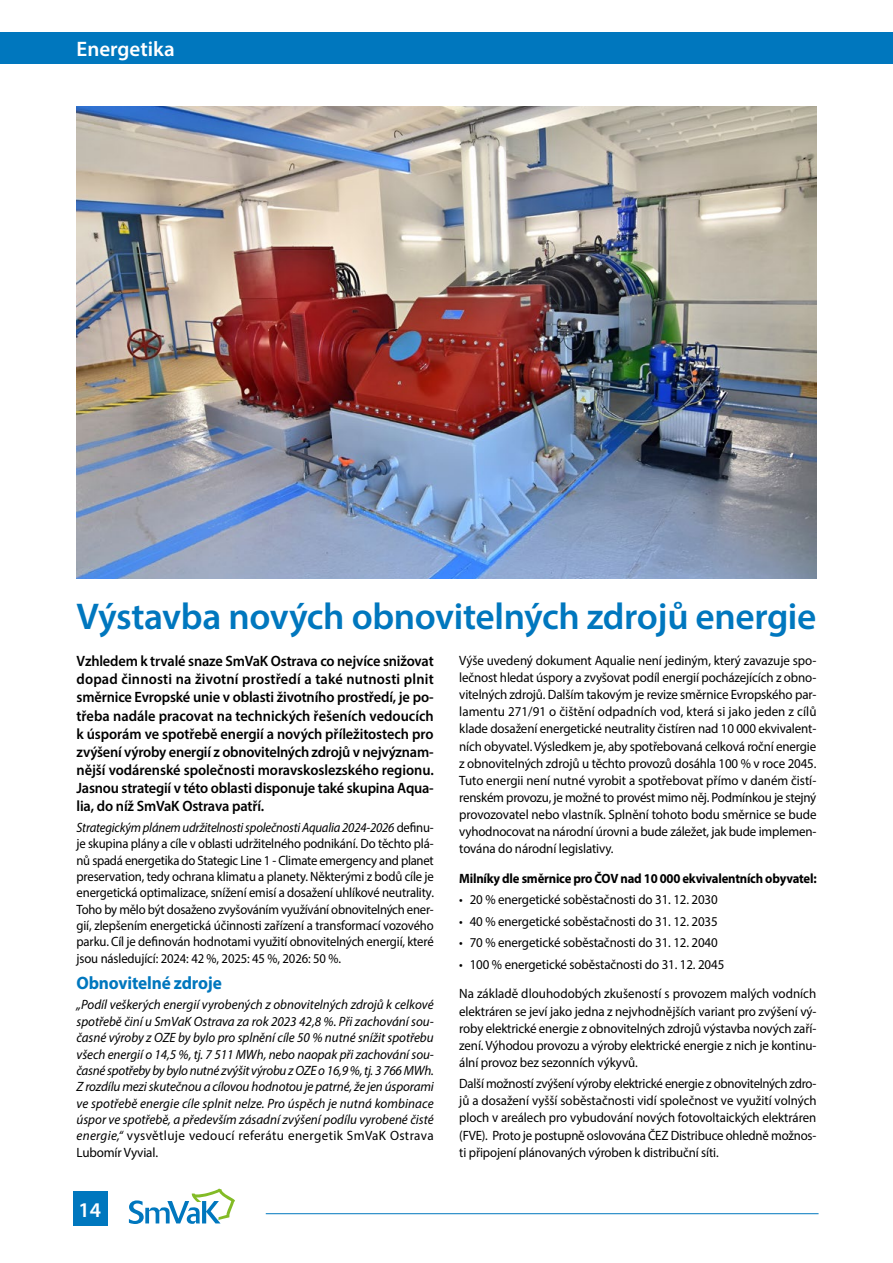
<style>
.page{position:relative;width:893px;height:1263px;background:#fff}
.page>*{position:absolute;margin:0;border:0;box-sizing:border-box;transform-origin:0 0}
.t1{font:600 37.35px "Myriad Pro";letter-spacing:-.01em;color:#0077be}
.t2{font:600 21px "Myriad Pro";color:#fff}
.t3{font:700 18px "Myriad Pro";letter-spacing:-.01em;color:#0077be;scale:.96 1}
.t4{font:600 15px/18.1px "Myriad Pro";letter-spacing:-.015em;color:#000;text-align:justify;scale:.96 1}
.t5{font:13.5px/17.1px "Myriad Pro";letter-spacing:-.01em;color:#000;text-align:justify;scale:.96 1}
.t6{font:13.5px/16.4px "Myriad Pro";letter-spacing:-.01em;color:#000;text-align:justify;scale:.94 1}
.t7{font:italic 13.5px/16.4px "Myriad Pro";color:#000;text-align:justify}
.t8{font:13.5px/17.1px "Myriad Pro";letter-spacing:-.01em;color:#000;text-align:justify;scale:.95 1}
.t9{font:700 13.5px "Myriad Pro";letter-spacing:-.015em;color:#000;scale:.94 1}
.s1{font-style:italic}
.s2{font-style:normal}
</style>
<div class="page">
<div style="left:73px;top:1191px;width:35px;height:35px;background:#0077be"></div>
<svg style="left:129px;top:1188px;width:106px;height:36px"></svg>
<div style="left:0;top:32px;width:893px;height:32px;background:#0077be"></div>
<hr style="left:266px;top:1213px;width:553px;height:1px;background:#0077be">
<img style="left:77px;top:106px;width:739px;height:472px">
<h2 class="t2" style="left:77px;top:35px;width:100px">Energetika</h2>
<h1 class="t1" style="left:77px;top:593px;width:741px">Výstavba nových obnovitelných zdrojů energie</h1>
<p class="t4" style="left:77px;top:652px;width:374px">Vzhledem k trvalé snaze SmVaK Ostrava co nejvíce snižovat dopad činnosti na životní prostředí a také nutnosti plnit směrnice Evropské unie v oblasti životního prostředí, je po&shy;třeba nadále pracovat na technických řešeních vedoucích k úsporám ve spotřebě energií a nových příležitostech pro zvýšení výroby energií z obnovitelných zdrojů v nejvýznam&shy;nější vodárenské společnosti moravskoslezského regionu.<br>Jasnou strategií v této oblasti disponuje také skupina Aqua&shy;lia, do níž SmVaK Ostrava patří.</p>
<p class="t6" style="left:77px;top:819px;width:382px"><span class="s1">Strategickým plánem udržitelnosti společnosti Aqualia 2024-2026</span> definu&shy;je skupina plány a cíle v oblasti udržitelného podnikání. Do těchto plá&shy;nů spadá energetika do Stategic Line 1 - Climate emergency and planet preservation, tedy ochrana klimatu a planety. Některými z bodů cíle je energetická optimalizace, snížení emisí a dosažení uhlíkové neutrality.<br>Toho by mělo být dosaženo zvyšováním využívání obnovitelných ener&shy;gií, zlepšením energetická účinnosti zařízení a transformací vozového parku. Cíl je definován hodnotami využití obnovitelných energií, které jsou následující: 2024: 42 %, 2025: 45 %, 2026: 50 %.</p>
<h3 class="t3" style="left:77px;top:971px;width:153px">Obnovitelné zdroje</h3>
<p class="t7" style="left:77px;top:996px;width:359px">„Podíl veškerých energií vyrobených z obnovitelných zdrojů k celkové spotřebě činí u SmVaK Ostrava za rok 2023 42,8 %. Při zachování sou&shy;časné výroby z OZE by bylo pro splnění cíle 50 % nutné snížit spotřebu všech energií o 14,5 %, tj. 7 511 MWh, nebo naopak při zachování sou&shy;časné spotřeby by bylo nutné zvýšit výrobu z OZE o 16,9 %, tj. 3 766 MWh.<br>Z rozdílu mezi skutečnou a cílovou hodnotou je patrné, že jen úsporami ve spotřebě energie cíle splnit nelze. Pro úspěch je nutná kombinace úspor ve spotřebě, a především zásadní zvýšení podílu vyrobené čisté energie,“ <span class="s2">vysvětluje vedoucí referátu energetik SmVaK Ostrava Lubomír Vyvial.</span></p>
<p class="t5" style="left:459px;top:652px;width:374px">Výše uvedený dokument Aqualie není jediným, který zavazuje spo&shy;lečnost hledat úspory a zvyšovat podíl energií pocházejících z obno&shy;vitelných zdrojů. Dalším takovým je revize směrnice Evropského par&shy;lamentu 271/91 o čištění odpadních vod, která si jako jeden z cílů klade dosažení energetické neutrality čistíren nad 10 000 ekvivalent&shy;ních obyvatel. Výsledkem je, aby spotřebovaná celková roční energie z obnovitelných zdrojů u těchto provozů dosáhla 100 % v roce 2045.<br>Tuto energii není nutné vyrobit a spotřebovat přímo v daném čistí&shy;renském provozu, je možné to provést mimo něj. Podmínkou je stejný provozovatel nebo vlastník. Splnění tohoto bodu směrnice se bude vyhodnocovat na národní úrovni a bude záležet, jak bude implemen&shy;tována do národní legislativy.</p>
<p class="t9" style="left:459px;top:870px;width:382px">Milníky dle směrnice pro ČOV nad 10 000 ekvivalentních obyvatel:</p>
<p class="t5" style="left:459px;top:891px;width:271px">• 20 % energetické soběstačnosti do 31. 12. 2030</p>
<p class="t5" style="left:459px;top:912px;width:271px">• 40 % energetické soběstačnosti do 31. 12. 2035</p>
<p class="t5" style="left:459px;top:934px;width:271px">• 70 % energetické soběstačnosti do 31. 12. 2040</p>
<p class="t5" style="left:459px;top:955px;width:278px">• 100 % energetické soběstačnosti do 31. 12. 2045</p>
<p class="t5" style="left:459px;top:985px;width:374px">Na základě dlouhodobých zkušeností s provozem malých vodních elektráren se jeví jako jedna z nejvhodnějších variant pro zvýšení vý&shy;roby elektrické energie z obnovitelných zdrojů výstavba nových zaří&shy;zení. Výhodou provozu a výroby elektrické energie z nich je kontinu&shy;ální provoz bez sezonních výkyvů.</p>
<p class="t8" style="left:459px;top:1075px;width:378px">Další možností zvýšení výroby elektrické energie z obnovitelných zdro&shy;jů a dosažení vyšší soběstačnosti vidí společnost ve využití volných ploch v areálech pro vybudování nových fotovoltaických elektráren (FVE). Proto je postupně oslovována ČEZ Distribuce ohledně možnos&shy;ti připojení plánovaných výroben k distribuční síti.</p>
<h2 class="t2" style="left:79px;top:1196px;width:24px">14</h2>
</div>
